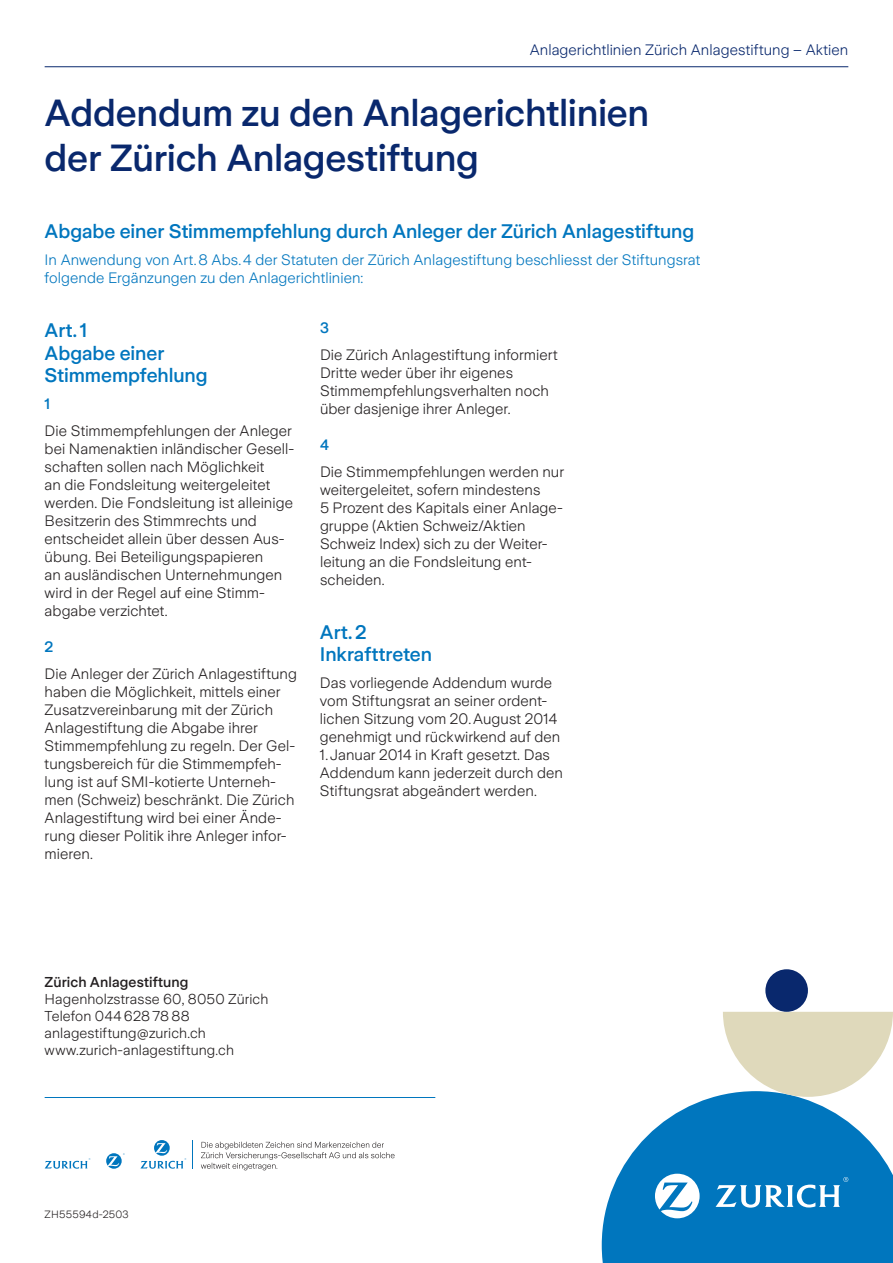
<style>
.page{position:relative;width:893px;height:1263px;background:#fff}
.page>*{position:absolute;margin:0;border:0;box-sizing:border-box;transform-origin:0 0}
.t1{font:500 37.5px/45px "Zurich Sans";letter-spacing:-.01em;color:#09286d}
.t2{font:500 19.5px/22.5px "Zurich Sans";letter-spacing:-.005em;color:#0076be}
.t3{font:300 15px/18px "Zurich Sans";letter-spacing:.005em;color:#231f20}
.t4{font:300 15px/18px "Zurich Sans";letter-spacing:.005em;color:#0076be}
.t5{font:300 15px "Zurich Sans";letter-spacing:.005em;color:#09286d}
.t6{font:500 15px "Zurich Sans";color:#0076be}
.t7{font:300 14.25px/17.1px "Zurich Sans";letter-spacing:.005em;color:#231f20}
.t8{font:500 14.25px "Zurich Sans";letter-spacing:.005em;color:#231f20}
.t9{font:300 10.5px "Zurich Sans";letter-spacing:.025em;color:#231f20}
</style>
<div class="page">
<hr style="left:45px;top:66px;width:803px;height:1px;background:#09286d">
<svg style="left:602px;top:1094px;width:291px;height:169px;fill:#0076be"></svg>
<svg style="left:723px;top:1012px;width:170px;height:85px"></svg>
<div style="left:765px;top:969px;width:43px;height:43px;background:#09286d;border-radius:50%"></div>
<svg style="left:201px;top:1142px;width:194px;height:28px"></svg>
<svg style="left:140px;top:1140px;width:46px;height:29px"></svg>
<svg style="left:45px;top:1158px;width:45px;height:11px"></svg>
<svg style="left:106px;top:1153px;width:19px;height:16px"></svg>
<svg style="left:192px;top:1140px;width:1px;height:29px"></svg>
<hr style="left:45px;top:1097px;width:390px;height:1px;background:#0076be">
<svg style="left:655px;top:1174px;width:45px;height:44px"></svg>
<svg style="left:715px;top:1177px;width:133px;height:30px"></svg>
<p class="t5" style="left:530px;top:42px;width:320px">Anlagerichtlinien Zürich Anlagestiftung – Aktien</p>
<h1 class="t1" style="left:45px;top:91px;width:606px">Addendum zu den Anlagerichtlinien der Zürich Anlagestiftung</h1>
<h2 class="t2" style="left:45px;top:220px;width:651px">Abgabe einer Stimmempfehlung durch Anleger der Zürich Anlagestiftung</h2>
<p class="t4" style="left:45px;top:251px;width:657px">In Anwendung von Art.8 Abs.4 der Statuten der Zürich Anlagestiftung -beschliesst der Stiftungsrat folgende Ergänzungen zu den Anlagerichtlinien:</p>
<h2 class="t2" style="left:45px;top:319px;width:165px">Art.1<br>Abgabe einer<br>Stimmempfehlung</h2>
<p class="t6" style="left:45px;top:396px;width:7px">1</p>
<p class="t3" style="left:45px;top:422px;width:251px">Die Stimmempfehlungen der Anleger bei Namenaktien inländischer Gesell&shy;schaften sollen nach Möglichkeit<br>an die Fondsleitung weitergeleitet werden. Die Fondsleitung ist alleinige Besitzerin des Stimmrechts und entscheidet -allein über dessen Aus&shy;übung. Bei Beteiligungspapieren<br>an ausländischen Unternehmungen wird in der Regel auf eine Stimm&shy;abgabe verzichtet.</p>
<p class="t6" style="left:45px;top:639px;width:10px">2</p>
<p class="t3" style="left:45px;top:665px;width:254px">Die Anleger der Zürich Anlagestiftung haben die Möglichkeit, mittels einer Zusatzvereinbarung mit der Zürich Anlagestiftung die Abgabe ihrer Stimmempfehlung zu regeln. Der Gel&shy;tungsbereich für die Stimmempfeh&shy;lung ist auf SMI-kotierte Unterneh&shy;men (Schweiz) beschränkt. Die Zürich Anlagestiftung wird bei einer Ände&shy;rung dieser Politik ihre Anleger infor&shy;mieren.</p>
<p class="t6" style="left:320px;top:319px;width:10px">3</p>
<p class="t3" style="left:320px;top:346px;width:239px">Die Zürich Anlagestiftung informiert Dritte weder über ihr eigenes Stimmempfehlungsverhalten noch über dasjenige ihrer Anleger.</p>
<p class="t6" style="left:320px;top:436px;width:10px">4</p>
<p class="t3" style="left:320px;top:463px;width:246px">Die Stimmempfehlungen werden nur weitergeleitet, sofern mindestens<br>5 Prozent des Kapitals einer Anlage&shy;gruppe (Aktien Schweiz/Aktien<br>Schweiz Index) sich zu der Weiter&shy;leitung an die Fondsleitung ent&shy;scheiden.</p>
<h2 class="t2" style="left:320px;top:621px;width:114px">Art.2<br>Inkrafttreten</h2>
<p class="t3" style="left:320px;top:674px;width:244px">Das vorliegende Addendum wurde vom Stiftungsrat an seiner ordent&shy;lichen Sitzung vom 20.August 2014 genehmigt und rückwirkend auf den 1.Januar 2014 in Kraft gesetzt. Das Addendum kann jederzeit durch den Stiftungsrat abgeändert werden.</p>
<p class="t8" style="left:45px;top:974px;width:145px">Zürich Anlagestiftung</p>
<p class="t7" style="left:45px;top:990px;width:225px">Hagenholzstrasse 60, 8050 Zürich<br>Telefon 044 628 78 88 anlagestiftung@zurich.ch www.zurich-anlagestiftung.ch</p>
<p class="t9" style="left:45px;top:1209px;width:86px">ZH55594d-2503</p>
</div>
